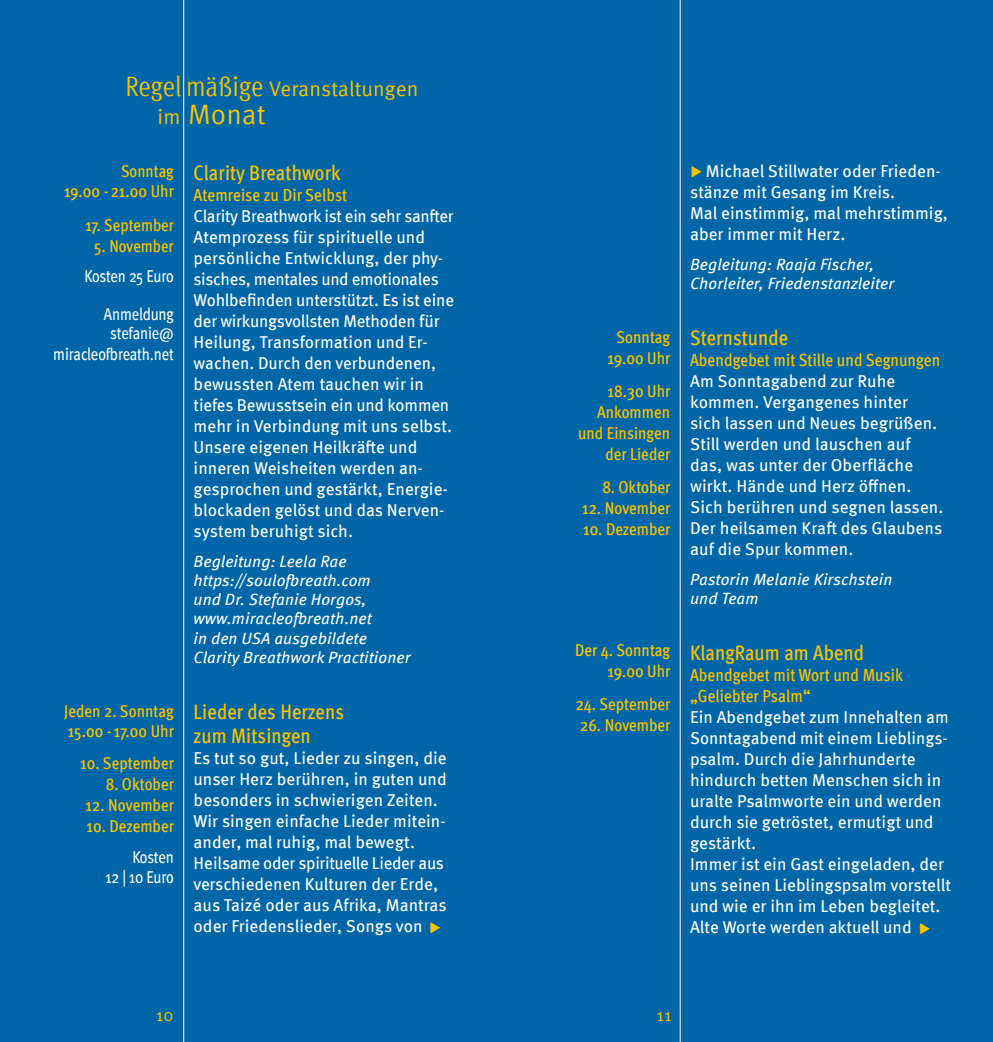
<style>
.page{position:relative;width:993px;height:1042px;background:#fff}
.page>*{position:absolute;margin:0;border:0;box-sizing:border-box;transform-origin:0 0}
.t1{font:28px "Meta Pro";letter-spacing:.005em;color:#fac200}
.t2{font:500 condensed 21px/24.5px "Meta Pro";letter-spacing:.005em;color:#fac200}
.t3{font:21px "Meta Pro";letter-spacing:.005em;color:#fac200}
.t4{font:500 condensed 17.5px "Meta Pro";letter-spacing:.005em;color:#fac200}
.t5{font:17.5px "Meta Pro";color:#fac200}
.t6{font:17.15px/21px "Meta Pro";color:#fff}
.t7{font:500 condensed 17.15px/21px "Meta Pro";letter-spacing:.005em;color:#fac200;text-align:right}
.t8{font:condensed 17.15px "Meta Pro";letter-spacing:-.015em;color:#fff}
.t9{font:italic 16.28px/19.2px "Meta Pro";letter-spacing:.005em;color:#fff}
.s1{font-stretch:condensed;font-size:28px}
.s2{font-size:21px}
</style>
<div class="page">
<div style="left:0;top:0;width:496px;height:1042px;background:#0066a8"></div>
<hr style="left:183px;top:0;width:1px;height:1042px;background:#fff">
<div style="left:496px;top:0;width:496px;height:1042px;background:#0066a8"></div>
<hr style="left:679px;top:0;width:1px;height:1042px;background:#fff">
<p class="t3" style="left:126px;top:73px;width:294px"><span class="s1">Regel mäßige</span> Veranstaltungen</p>
<p class="t1" style="left:157px;top:93px;width:110px"><span class="s2">im</span> Monat</p>
<p class="t7" style="left:121px;top:159px;width:54px">Sonntag</p>
<p class="t7" style="left:64px;top:180px;width:111px">19.00 - 21.00 Uhr</p>
<p class="t7" style="left:85px;top:213px;width:90px">17. September</p>
<p class="t7" style="left:94px;top:234px;width:81px">5. November</p>
<p class="t8" style="left:85px;top:263px;width:91px">Kosten 25 Euro</p>
<p class="t8" style="left:104px;top:301px;width:71px">Anmeldung</p>
<p class="t8" style="left:110px;top:320px;width:65px">stefanie@</p>
<p class="t8" style="left:53px;top:341px;width:122px">miracleofbreath.net</p>
<p class="t7" style="left:64px;top:699px;width:111px;text-align:left">Jeden 2. Sonntag<br>15.00 -17.00 Uhr</p>
<p class="t7" style="left:80px;top:751px;width:95px">10. September</p>
<p class="t7" style="left:106px;top:772px;width:70px">8. Oktober</p>
<p class="t7" style="left:86px;top:793px;width:90px">12. November</p>
<p class="t7" style="left:86px;top:814px;width:89px">10. Dezember</p>
<p class="t8" style="left:132px;top:844px;width:43px">Kosten</p>
<p class="t8" style="left:106px;top:864px;width:70px">12 | 10 Euro</p>
<p class="t2" style="left:193px;top:159px;width:149px">Clarity Breathwork</p>
<p class="t4" style="left:193px;top:182px;width:155px">Atemreise zu Dir Selbst</p>
<p class="t6" style="left:193px;top:204px;width:262px">Clarity Breathwork ist ein sehr sanfter Atemprozess für spirituelle und persönliche Entwicklung, der phy&shy;sisches, mentales und emotionales Wohlbefinden unterstützt. Es ist eine der wirkungsvollsten Methoden für Heilung, Transformation und Er&shy;wachen. Durch den verbundenen, bewussten Atem tauchen wir in tiefes Bewusstsein ein und kommen mehr in Verbindung mit uns selbst.<br>Unsere eigenen Heilkräfte und inneren Weisheiten werden an&shy;gesprochen und gestärkt, Energie&shy;blockaden gelöst und das Nerven&shy;system beruhigt sich.</p>
<p class="t9" style="left:193px;top:550px;width:218px">Begleitung: Leela Rae https://soulofbreath.com<br>und Dr. Stefanie Horgos, www.miracleofbreath.net<br>in den USA ausgebildete<br>Clarity Breathwork Practitioner</p>
<p class="t2" style="left:193px;top:698px;width:152px">Lieder des Herzens zum Mitsingen</p>
<p class="t6" style="left:193px;top:747px;width:254px">Es tut so gut, Lieder zu singen, die unser Herz berühren, in guten und besonders in schwierigen Zeiten.<br>Wir singen einfache Lieder mitein&shy;ander, mal ruhig, mal bewegt.<br>Heilsame oder spirituelle Lieder aus verschiedenen Kulturen der Erde, aus Taizé oder aus Afrika, Mantras oder Friedenslieder, Songs von</p>
<p class="t7" style="left:607px;top:325px;width:64px;text-align:center">Sonntag<br>19.00 Uhr</p>
<p class="t7" style="left:607px;top:379px;width:64px">18.30 Uhr</p>
<p class="t7" style="left:578px;top:400px;width:94px">Ankommen und Einsingen der Lieder</p>
<p class="t7" style="left:602px;top:475px;width:70px">8. Oktober</p>
<p class="t7" style="left:582px;top:496px;width:90px">12. November</p>
<p class="t7" style="left:583px;top:517px;width:89px">10. Dezember</p>
<p class="t7" style="left:575px;top:638px;width:97px">Der 4. Sonntag<br>19.00 Uhr</p>
<p class="t7" style="left:575px;top:692px;width:96px">24. September</p>
<p class="t7" style="left:580px;top:713px;width:92px">26. November</p>
<p class="t6" style="left:690px;top:159px;width:259px;text-indent:16px">Michael Stillwater oder Frieden&shy;stänze mit Gesang im Kreis.<br>Mal einstimmig, mal mehrstimmig, aber immer mit Herz.</p>
<p class="t9" style="left:690px;top:253px;width:206px">Begleitung: Raaja Fischer,<br>Chorleiter, Friedenstanzleiter</p>
<p class="t2" style="left:690px;top:324px;width:99px">Sternstunde</p>
<p class="t4" style="left:690px;top:347px;width:251px">Abendgebet mit Stille und Segnungen</p>
<p class="t6" style="left:690px;top:369px;width:255px">Am Sonntagabend zur Ruhe kommen. Vergangenes hinter<br>sich lassen und Neues begrüßen.<br>Still werden und lauschen auf das, was unter der Oberfläche wirkt. Hände und Herz öffnen.<br>Sich berühren und segnen lassen.<br>Der heilsamen Kraft des Glaubens auf die Spur kommen.</p>
<p class="t9" style="left:690px;top:568px;width:204px">Pastorin Melanie Kirschstein und Team</p>
<p class="t2" style="left:690px;top:639px;width:175px">KlangRaum am Abend</p>
<p class="t4" style="left:690px;top:662px;width:214px">Abendgebet mit Wort und Musik</p>
<p class="t4" style="left:690px;top:683px;width:122px">„Geliebter Psalm“</p>
<p class="t6" style="left:690px;top:705px;width:260px">Ein Abendgebet zum Innehalten am<br>Sonntagabend mit einem Lieblings&shy;psalm. Durch die Jahrhunderte hindurch betten Menschen sich in uralte Psalmworte ein und werden durch sie getröstet, ermutigt und gestärkt.</p>
<p class="t6" style="left:690px;top:852px;width:262px">Immer ist ein Gast eingeladen, der uns seinen Lieblingspsalm vorstellt und wie er ihn im Leben begleitet.<br>Alte Worte werden aktuell und</p>
<p class="t5" style="left:156px;top:1001px;width:19px">10</p>
<p class="t5" style="left:656px;top:1001px;width:17px">11</p>
</div>
